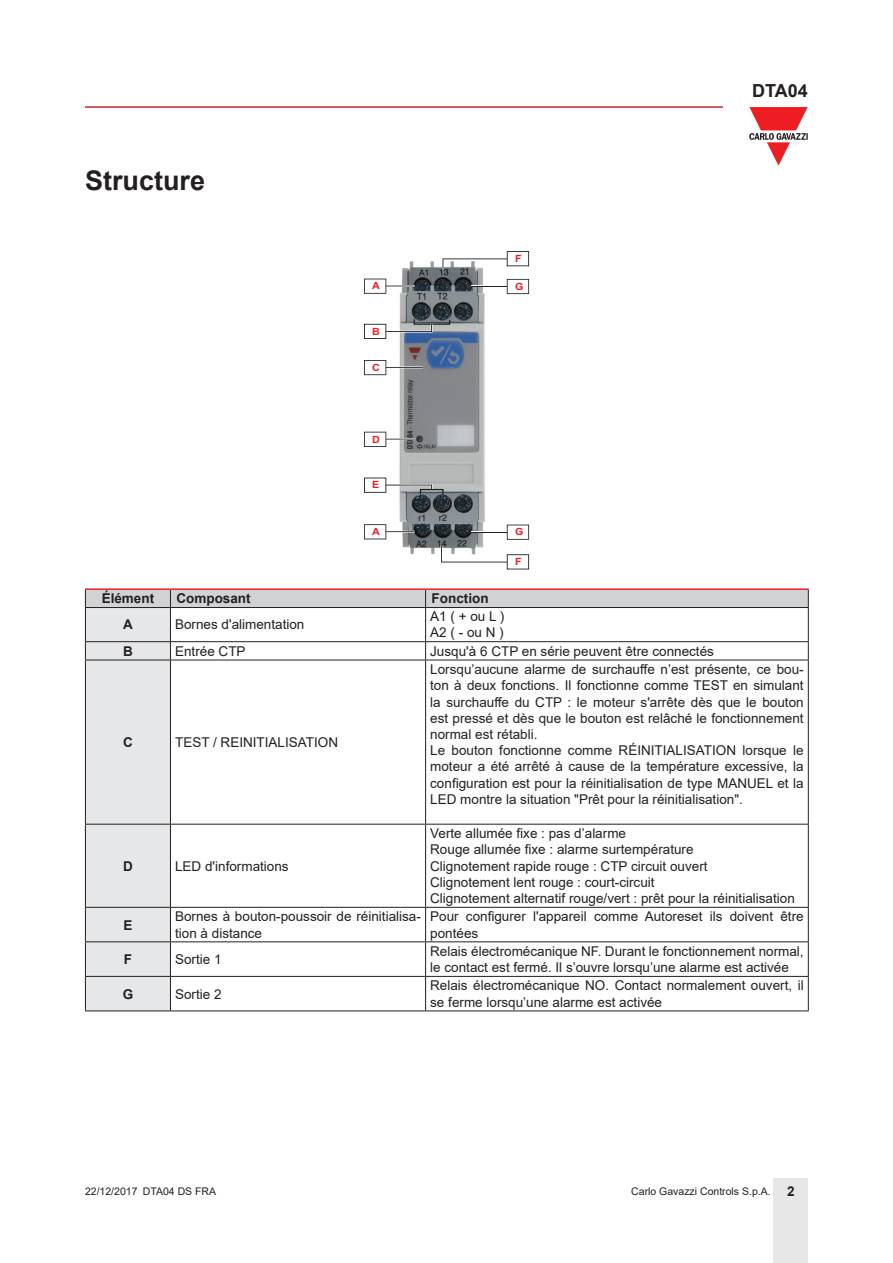
<style>
.page{position:relative;width:893px;height:1263px;background:#fff}
.page>*{position:absolute;margin:0;border:0;box-sizing:border-box;transform-origin:0 0}
.Titolo01{font:700 27px "Arial";color:#231f20}
.Titolo01_2PM{font:700 18px "Arial";color:#231f20}
.TestoTabellaSx{font:13.5px/16.2px "Arial";color:#231f20}
.TitoloTabellaSx{font:700 13.5px "Arial";color:#231f20}
.TitoloTabellaFndGCen{font:700 13.5px "Arial";color:#231f20}
.TestoTabellaFndGCen{font:700 13.5px "Arial";color:#231f20}
.NumeroPagina{font:10.5px "Arial";color:#231f20}
.Z_CodiceProdotto{font:10.5px "Arial";color:#231f20}
.t1{font:700 9.9px "Arial";color:#ea1d26;scale:1.08 1}
.t2{font:700 9.9px "Arial";color:#eb1d25;scale:1.08 1}
.s1{font-weight:700;font-size:13.5px}
</style>
<div class="page">
<hr style="left:85px;top:106px;width:638px;height:2px;background:#c42633">
<div style="left:774px;top:1178px;width:34px;height:85px;background:#e7e7e8"></div>
<svg style="left:749px;top:107px;width:59px;height:59px"></svg>
<img style="left:399px;top:261px;width:86px;height:293px">
<hr style="left:375px;top:285px;width:40px;height:2px;background:#fff">
<hr style="left:375px;top:286px;width:40px;height:1px;background:#231f20">
<svg style="left:364px;top:279px;width:22px;height:15px"></svg>
<hr style="left:375px;top:531px;width:40px;height:2px;background:#fff">
<hr style="left:375px;top:531px;width:40px;height:1px;background:#231f20">
<svg style="left:364px;top:524px;width:22px;height:15px"></svg>
<svg style="left:364px;top:318px;width:87px;height:177px"></svg>
<svg style="left:440px;top:546px;width:89px;height:23px"></svg>
<hr style="left:471px;top:285px;width:47px;height:2px;background:#fff">
<hr style="left:471px;top:286px;width:47px;height:1px;background:#231f20">
<svg style="left:507px;top:279px;width:22px;height:15px"></svg>
<hr style="left:471px;top:531px;width:47px;height:2px;background:#fff">
<hr style="left:471px;top:532px;width:47px;height:1px;background:#231f20">
<svg style="left:507px;top:525px;width:22px;height:15px"></svg>
<svg style="left:442px;top:251px;width:87px;height:19px"></svg>
<hr style="left:85px;top:588px;width:85px;height:2px;background:#ee1d23">
<hr style="left:170px;top:588px;width:256px;height:2px;background:#ee1d23">
<hr style="left:426px;top:588px;width:383px;height:2px;background:#ee1d23">
<svg style="left:85px;top:589px;width:724px;height:421px"></svg>
<hr style="left:85px;top:660px;width:85px;height:1px;background:#231f20">
<hr style="left:85px;top:660px;width:1px;height:164px;background:#231f20">
<hr style="left:170px;top:660px;width:256px;height:1px;background:#231f20">
<hr style="left:170px;top:660px;width:1px;height:164px;background:#231f20">
<hr style="left:426px;top:660px;width:383px;height:1px;background:#231f20">
<hr style="left:425px;top:660px;width:1px;height:164px;background:#231f20">
<hr style="left:808px;top:660px;width:1px;height:164px;background:#231f20">
<hr style="left:85px;top:824px;width:85px;height:1px;background:#231f20">
<hr style="left:85px;top:824px;width:1px;height:83px;background:#231f20">
<hr style="left:170px;top:824px;width:256px;height:1px;background:#231f20">
<hr style="left:170px;top:824px;width:1px;height:83px;background:#231f20">
<hr style="left:426px;top:824px;width:383px;height:1px;background:#231f20">
<hr style="left:425px;top:824px;width:1px;height:83px;background:#231f20">
<hr style="left:808px;top:824px;width:1px;height:83px;background:#231f20">
<hr style="left:85px;top:907px;width:85px;height:1px;background:#231f20">
<hr style="left:85px;top:908px;width:1px;height:33px;background:#231f20">
<hr style="left:170px;top:907px;width:256px;height:1px;background:#231f20">
<hr style="left:170px;top:908px;width:1px;height:33px;background:#231f20">
<hr style="left:426px;top:907px;width:383px;height:1px;background:#231f20">
<hr style="left:425px;top:908px;width:1px;height:33px;background:#231f20">
<hr style="left:808px;top:908px;width:1px;height:33px;background:#231f20">
<hr style="left:85px;top:941px;width:85px;height:1px;background:#231f20">
<hr style="left:85px;top:942px;width:1px;height:34px;background:#231f20">
<hr style="left:170px;top:941px;width:256px;height:1px;background:#231f20">
<hr style="left:170px;top:942px;width:1px;height:34px;background:#231f20">
<hr style="left:426px;top:941px;width:383px;height:1px;background:#231f20">
<hr style="left:425px;top:942px;width:1px;height:34px;background:#231f20">
<hr style="left:808px;top:942px;width:1px;height:34px;background:#231f20">
<hr style="left:85px;top:976px;width:85px;height:1px;background:#231f20">
<hr style="left:85px;top:977px;width:1px;height:33px;background:#231f20">
<hr style="left:170px;top:976px;width:256px;height:1px;background:#231f20">
<hr style="left:170px;top:977px;width:1px;height:33px;background:#231f20">
<hr style="left:426px;top:976px;width:383px;height:1px;background:#231f20">
<hr style="left:425px;top:977px;width:1px;height:33px;background:#231f20">
<hr style="left:808px;top:977px;width:1px;height:33px;background:#231f20">
<hr style="left:85px;top:1010px;width:85px;height:1px;background:#231f20">
<hr style="left:170px;top:1010px;width:256px;height:1px;background:#231f20">
<hr style="left:426px;top:1010px;width:383px;height:1px;background:#231f20">
<p class="Titolo01" style="left:85px;top:161px;width:122px">Structure</p>
<p class="t1" style="left:372px;top:280px;width:9px">A</p>
<p class="t2" style="left:372px;top:325px;width:9px">B</p>
<p class="t1" style="left:372px;top:362px;width:9px">C</p>
<p class="t2" style="left:515px;top:253px;width:8px">F</p>
<p class="t1" style="left:515px;top:281px;width:9px">G</p>
<p class="t1" style="left:372px;top:433px;width:9px">D</p>
<p class="t2" style="left:372px;top:479px;width:8px">E</p>
<p class="t1" style="left:372px;top:526px;width:9px">A</p>
<p class="TitoloTabellaFndGCen" style="left:102px;top:589px;width:54px">Élément</p>
<p class="TitoloTabellaSx" style="left:176px;top:589px;width:76px">Composant</p>
<p class="TitoloTabellaSx" style="left:432px;top:589px;width:58px">Fonction</p>
<p class="TestoTabellaFndGCen" style="left:123px;top:615px;width:11px">A</p>
<p class="TestoTabellaSx" style="left:175px;top:616px;width:131px">Bornes d'alimentation</p>
<p class="TestoTabellaSx" style="left:430px;top:608px;width:76px">A1 ( + ou L )</p>
<p class="TestoTabellaSx" style="left:430px;top:624px;width:75px">A2 ( - ou N )</p>
<p class="t1" style="left:515px;top:526px;width:9px">G</p>
<p class="t2" style="left:515px;top:556px;width:8px">F</p>
<p class="TestoTabellaFndGCen" style="left:123px;top:641px;width:11px">B</p>
<p class="TestoTabellaSx" style="left:175px;top:643px;width:72px">Entrée CTP</p>
<p class="TestoTabellaSx" style="left:430px;top:643px;width:285px">Jusqu'à 6 CTP en série peuvent être connectés</p>
<p class="Titolo01_2PM" style="left:752px;top:78px;width:57px">DTA04</p>
<p class="TestoTabellaFndGCen" style="left:123px;top:733px;width:11px">C</p>
<p class="TestoTabellaSx" style="left:175px;top:734px;width:165px">TEST / REINITIALISATION</p>
<p class="TestoTabellaFndGCen" style="left:123px;top:856px;width:11px">D</p>
<p class="TestoTabellaSx" style="left:175px;top:858px;width:115px">LED d'informations</p>
<p class="TestoTabellaSx" style="left:430px;top:661px;width:375px;text-align:justify">Lorsqu’aucune alarme de surchauffe n’est présente, ce bou&shy;ton à deux fonctions. Il fonctionne comme TEST en simulant la surchauffe du CTP : le moteur s'arrête dès que le bouton est pressé et dès que le bouton est relâché le fonctionnement normal est rétabli.</p>
<p class="TestoTabellaSx" style="left:430px;top:742px;width:375px;text-align:justify">Le bouton fonctionne comme RÉINITIALISATION lorsque le moteur a été arrêté à cause de la température excessive, la configuration est pour la réinitialisation de type MANUEL et la LED montre la situation "Prêt pour la réinitialisation".</p>
<p class="TestoTabellaSx" style="left:430px;top:825px;width:197px">Verte allumée fixe : pas d’alarme</p>
<p class="TestoTabellaSx" style="left:430px;top:841px;width:265px">Rouge allumée fixe : alarme surtempérature</p>
<p class="TestoTabellaSx" style="left:430px;top:858px;width:279px">Clignotement rapide rouge : CTP circuit ouvert</p>
<p class="TestoTabellaSx" style="left:430px;top:874px;width:226px">Clignotement lent rouge : court-circuit</p>
<p class="TestoTabellaSx" style="left:430px;top:890px;width:366px">Clignotement alternatif rouge/vert : prêt pour la réinitialisation</p>
<p class="TestoTabellaFndGCen" style="left:123px;top:915px;width:11px">E</p>
<p class="TestoTabellaSx" style="left:175px;top:908px;width:247px">Bornes à bouton-poussoir de réinitialisa&shy;tion à distance</p>
<p class="TestoTabellaSx" style="left:430px;top:908px;width:375px">Pour configurer l'appareil comme Autoreset ils doivent être pontées</p>
<p class="TestoTabellaFndGCen" style="left:124px;top:950px;width:10px">F</p>
<p class="TestoTabellaSx" style="left:175px;top:951px;width:48px">Sortie 1</p>
<p class="TestoTabellaSx" style="left:430px;top:943px;width:375px">Relais électromécanique NF. Durant le fonctionnement normal, le contact est fermé. Il s’ouvre lorsqu’une alarme est activée</p>
<p class="TestoTabellaFndGCen" style="left:123px;top:984px;width:12px">G</p>
<p class="TestoTabellaSx" style="left:175px;top:986px;width:48px">Sortie 2</p>
<p class="TestoTabellaSx" style="left:430px;top:977px;width:375px">Relais électromécanique NO. Contact normalement ouvert, il se ferme lorsqu’une alarme est activée</p>
<p class="Z_CodiceProdotto" style="left:85px;top:1183px;width:133px">22/12/2017 DTA04 DS FRA</p>
<p class="NumeroPagina" style="left:631px;top:1183px;width:165px">Carlo Gavazzi Controls S.p.A. <span class="s1">2</span></p>
</div>
